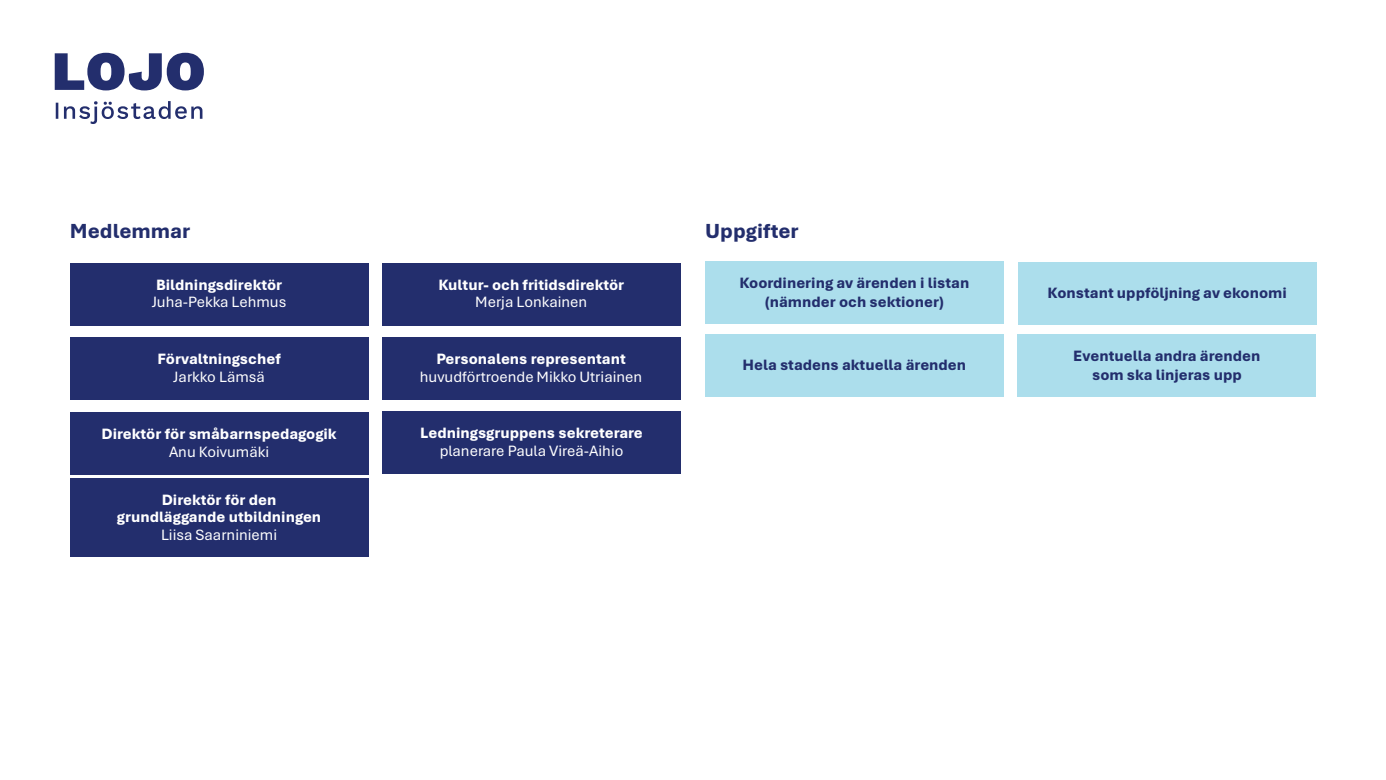
<style>
.page{position:relative;width:1386px;height:780px;background:#fff}
.page>*{position:absolute;margin:0;border:0;box-sizing:border-box;transform-origin:0 0}
.t1{font:800 21.44px "Aptos";color:#232e6d}
.t2{font:800 15.75px/17.5px "Aptos";color:#fff;text-align:center}
.t3{font:800 15.75px/18.9px "Aptos";color:#232e6d;text-align:center}
.t4{font:15.75px/17.5px "Aptos";color:#fff;text-align:center}
.s1{font-weight:400}
.s2{font-weight:800}
</style>
<div class="page">
<svg style="left:55px;top:53px;width:149px;height:71px"></svg>
<div style="left:70px;top:263px;width:298px;height:62px;background:#232e6d"></div>
<div style="left:382px;top:263px;width:298px;height:62px;background:#232e6d"></div>
<div style="left:70px;top:337px;width:298px;height:63px;background:#232e6d"></div>
<div style="left:70px;top:412px;width:298px;height:62px;background:#232e6d"></div>
<div style="left:382px;top:411px;width:298px;height:62px;background:#232e6d"></div>
<div style="left:70px;top:478px;width:298px;height:78px;background:#232e6d"></div>
<div style="left:382px;top:337px;width:298px;height:63px;background:#232e6d"></div>
<div style="left:705px;top:261px;width:298px;height:62px;background:#acdeec"></div>
<div style="left:705px;top:334px;width:298px;height:62px;background:#acdeec"></div>
<div style="left:1018px;top:262px;width:298px;height:62px;background:#acdeec"></div>
<div style="left:1017px;top:334px;width:298px;height:62px;background:#acdeec"></div>
<p class="t1" style="left:70px;top:216px;width:122px">Medlemmar</p>
<p class="t1" style="left:705px;top:216px;width:95px">Uppgifter</p>
<p class="t2" style="left:152px;top:275px;width:136px;text-align:left">Bildningsdirektör<br><span class="s1">Juha-Pekka Lehmus</span></p>
<p class="t2" style="left:438px;top:275px;width:187px">Kultur- och fritidsdirektör<br><span class="s1">Merja Lonkainen</span></p>
<p class="t3" style="left:739px;top:272px;width:231px">Koordinering av ärenden i listan (nämnder och sektioner)</p>
<p class="t2" style="left:157px;top:350px;width:125px">Förvaltningschef<br><span class="s1">Jarkko Lämsä</span></p>
<p class="t4" style="left:420px;top:350px;width:224px"><span class="s2">Personalens representant </span>huvudförtroende Mikko Utriainen</p>
<p class="t2" style="left:101px;top:424px;width:237px">Direktör för småbarnspedagogik<br><span class="s1">Anu Koivumäki</span></p>
<p class="t2" style="left:420px;top:423px;width:224px">Ledningsgruppens sekreterare <span class="s1">planerare Paula Vireä-Aihio</span></p>
<p class="t2" style="left:117px;top:490px;width:206px">Direktör för den grundläggande utbildningen<br><span class="s1">Liisa Saarniniemi</span></p>
<p class="t3" style="left:742px;top:355px;width:225px">Hela stadens aktuella ärenden</p>
<p class="t3" style="left:1047px;top:283px;width:241px">Konstant uppföljning av ekonomi</p>
<p class="t3" style="left:1073px;top:345px;width:188px">Eventuella andra ärenden som ska linjeras upp</p>
</div>
